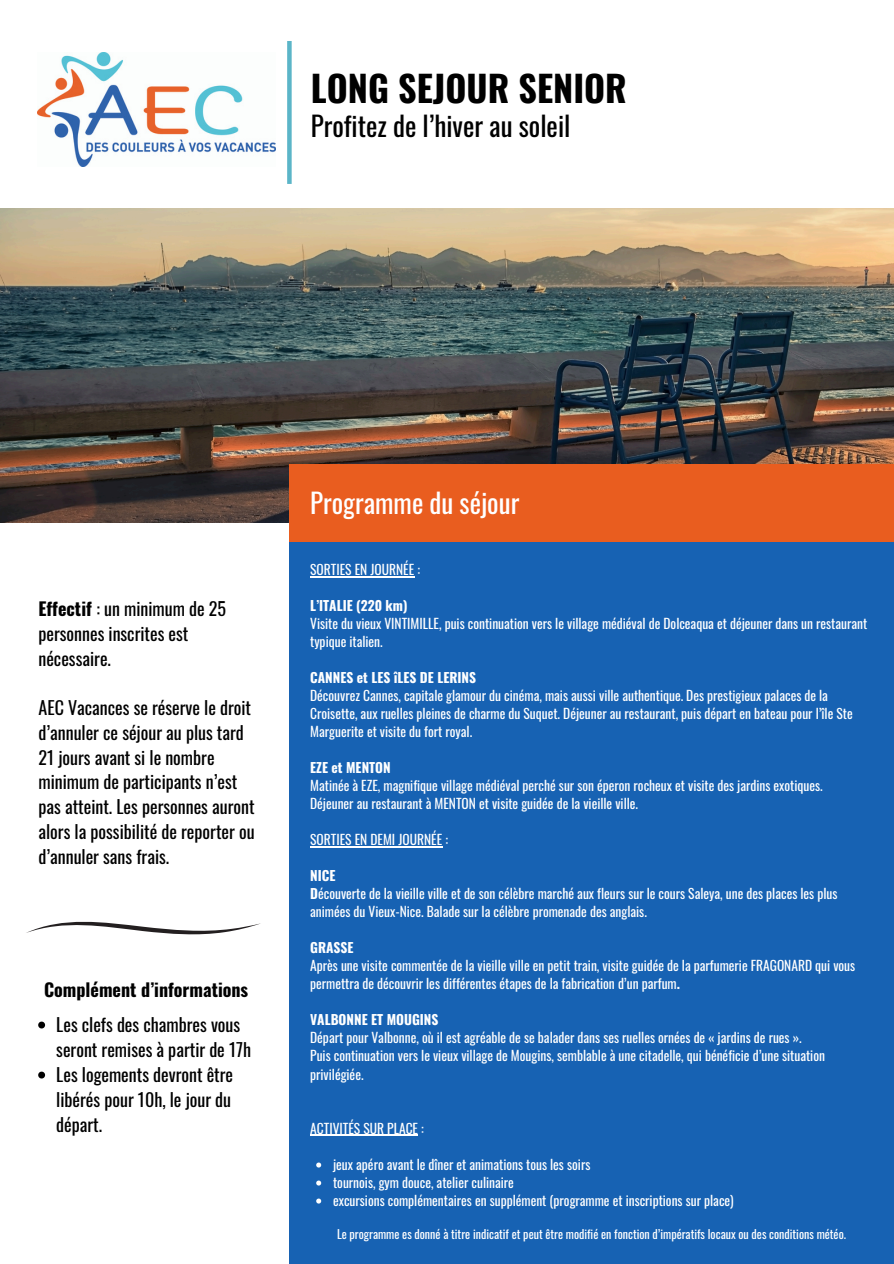
<style>
.page{position:relative;width:894px;height:1264px;background:#fff}
.page>*{position:absolute;margin:0;border:0;box-sizing:border-box;transform-origin:0 0}
.t1{font:700 36px "Oswald";color:#000}
.t2{font:27px "Oswald";color:#000}
.t3{font:27px "Oswald";color:#fff}
.t4{font:18px/24.8px "Oswald";color:#000}
.t5{font:700 18px "Oswald";color:#000}
.t6{font:13.5px/18px "Oswald";color:#fff}
.t7{font:700 13.5px "Oswald";color:#fff}
.t8{font:12px "Oswald";color:#fff}
.s1{font-weight:700}
</style>
<div class="page">
<svg style="left:287px;top:41px;width:4px;height:143px"></svg>
<img style="left:0;top:208px;width:893px;height:314px">
<div style="left:289px;top:541px;width:604px;height:722px;background:#1762b3"></div>
<div style="left:289px;top:463px;width:604px;height:78px;background:#e95d1f"></div>
<img style="left:37px;top:53px;width:238px;height:113px">
<svg style="left:26px;top:921px;width:235px;height:14px"></svg>
<hr style="left:310px;top:576px;width:104px;height:1px;background:#fff">
<hr style="left:310px;top:846px;width:132px;height:1px;background:#fff">
<hr style="left:310px;top:1134px;width:108px;height:1px;background:#fff">
<svg style="left:316px;top:1162px;width:5px;height:5px"></svg>
<svg style="left:316px;top:1180px;width:5px;height:5px"></svg>
<svg style="left:316px;top:1198px;width:5px;height:5px"></svg>
<svg style="left:38px;top:1021px;width:7px;height:7px"></svg>
<svg style="left:38px;top:1071px;width:7px;height:7px"></svg>
<h2 class="t1" style="left:311px;top:60px;width:317px">LONG SEJOUR SENIOR</h2>
<h1 class="t2" style="left:311px;top:105px;width:261px">Profitez de l’hiver au soleil</h1>
<h4 class="t4" style="left:38px;top:595px;width:189px"><span class="s1">Effectif</span> : un minimum de 25 personnes inscrites est nécessaire.</h4>
<h4 class="t4" style="left:38px;top:694px;width:218px">AEC Vacances se réserve le droit d’annuler ce séjour au plus tard<br>21 jours avant si le nombre minimum de participants n’est pas atteint. Les personnes auront alors la possibilité de reporter ou d’annuler sans frais.</h4>
<p class="t5" style="left:44px;top:975px;width:205px">Complément d’informations</p>
<h3 class="t4" style="left:56px;top:1011px;width:196px">Les clefs des chambres vous seront remises à partir de 17h</h3>
<p class="t4" style="left:56px;top:1061px;width:178px;text-align:justify">Les logements devront être libérés pour 10h, le jour du départ.</p>
<h2 class="t3" style="left:310px;top:482px;width:210px">Programme du séjour</h2>
<p class="t6" style="left:310px;top:560px;width:111px">SORTIES EN JOURNÉE :</p>
<p class="t7" style="left:310px;top:595px;width:99px">L’ITALIE (220 km)</p>
<p class="t6" style="left:310px;top:614px;width:558px">Visite du vieux VINTIMILLE, puis continuation vers le village médiéval de Dolceaqua et déjeuner dans un restaurant typique italien.</p>
<p class="t7" style="left:310px;top:667px;width:167px">CANNES et LES îLES DE LERINS</p>
<p class="t6" style="left:310px;top:686px;width:544px">Découvrez Cannes, capitale glamour du cinéma, mais aussi ville authentique. Des prestigieux palaces de la<br>Croisette, aux ruelles pleines de charme du Suquet. Déjeuner au restaurant, puis départ en bateau pour l’île Ste<br>Marguerite et visite du fort royal.</p>
<p class="t7" style="left:310px;top:757px;width:82px">EZE et MENTON</p>
<p class="t6" style="left:310px;top:776px;width:514px">Matinée à EZE, magnifique village médiéval perché sur son éperon rocheux et visite des jardins exotiques.<br>Déjeuner au restaurant à MENTON et visite guidée de la vieille ville.</p>
<p class="t6" style="left:310px;top:830px;width:140px">SORTIES EN DEMI JOURNÉE :</p>
<p class="t6" style="left:310px;top:866px;width:528px"><span class="s1">NICE<br>D</span>écouverte de la vieille ville et de son célèbre marché aux fleurs sur le cours Saleya, une des places les plus animées du Vieux-Nice. Balade sur la célèbre promenade des anglais.</p>
<p class="t7" style="left:310px;top:937px;width:45px">GRASSE</p>
<p class="t6" style="left:310px;top:956px;width:546px">Après une visite commentée de la vieille ville en petit train, visite guidée de la parfumerie FRAGONARD qui vous permettra de découvrir les différentes étapes de la fabrication d’un parfum<span class="s1">.</span></p>
<p class="t7" style="left:310px;top:1009px;width:130px">VALBONNE ET MOUGINS</p>
<p class="t6" style="left:310px;top:1028px;width:516px">Départ pour Valbonne, où il est agréable de se balader dans ses ruelles ornées de « jardins de rues ».<br>Puis continuation vers le vieux village de Mougins, semblable à une citadelle, qui bénéficie d’une situation privilégiée.</p>
<p class="t6" style="left:310px;top:1118px;width:115px">ACTIVITÉS SUR PLACE :</p>
<p class="t6" style="left:333px;top:1154px;width:402px">jeux apéro avant le dîner et animations tous les soirs<br>tournois, gym douce, atelier culinaire<br>excursions complémentaires en supplément (programme et inscriptions sur place)</p>
<p class="t8" style="left:337px;top:1224px;width:510px">Le programme es donné à titre indicatif et peut être modifié en fonction d’impératifs locaux ou des conditions météo.</p>
</div>
